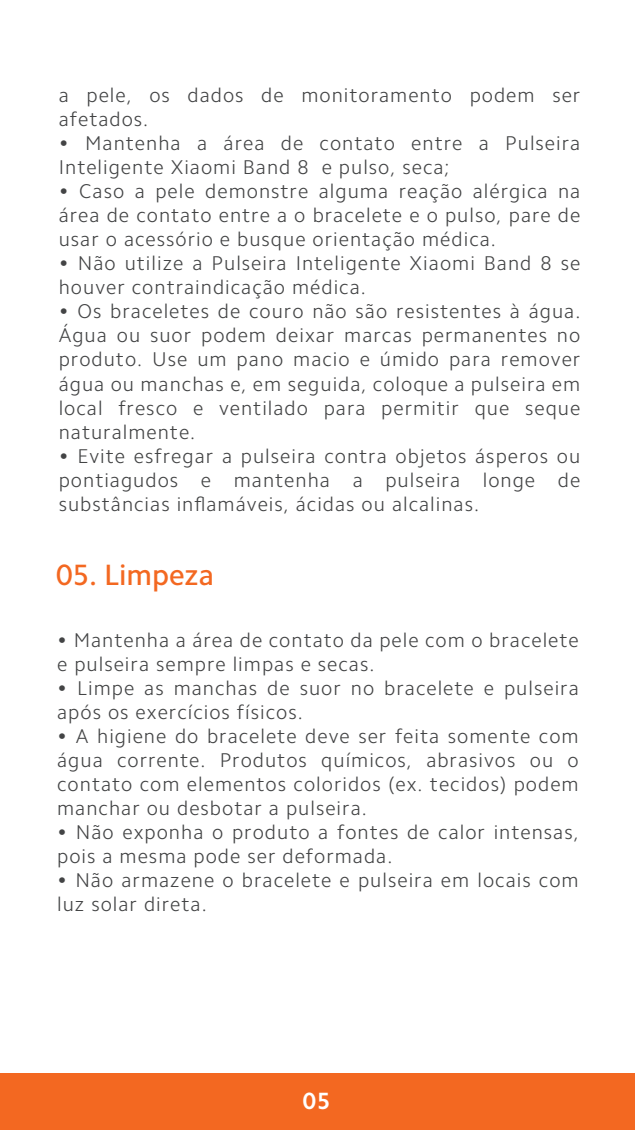
<style>
.page{position:relative;width:635px;height:1130px;background:#fff}
.page>*{position:absolute;margin:0;border:0;box-sizing:border-box;transform-origin:0 0}
.t1{font:500 29.6px "Camphor Pro";color:#f36821}
.t2{font:700 23.6px "Camphor Pro";color:#fff}
.t3{font:300 20px/24px "Camphor Pro";letter-spacing:.05em;color:#434445}
</style>
<div class="page">
<div style="left:0;top:1073px;width:635px;height:56px;background:#f36821"></div>
<p class="t3" style="left:59px;top:83px;width:523px">a pele, os dados de monitoramento podem ser afetados.</p>
<p class="t3" style="left:59px;top:131px;width:523px">• Mantenha a área de contato entre a Pulseira<br>Inteligente Xiaomi Band 8 e pulso, seca;</p>
<p class="t3" style="left:59px;top:179px;width:523px;text-align:justify">• Caso a pele demonstre alguma reação alérgica na área de contato entre a o bracelete e o pulso, pare de usar o acessório e busque orientação médica.</p>
<p class="t3" style="left:59px;top:251px;width:523px">• Não utilize a Pulseira Inteligente Xiaomi Band 8 se houver contraindicação médica.</p>
<p class="t3" style="left:59px;top:299px;width:523px;text-align:justify">• Os braceletes de couro não são resistentes à água.<br>Água ou suor podem deixar marcas permanentes no produto. Use um pano macio e úmido para remover água ou manchas e, em seguida, coloque a pulseira em local fresco e ventilado para permitir que seque naturalmente.</p>
<p class="t3" style="left:59px;top:443px;width:523px;text-align:justify">• Evite esfregar a pulseira contra objetos ásperos ou pontiagudos e mantenha a pulseira longe de substâncias inflamáveis, ácidas ou alcalinas.</p>
<h1 class="t1" style="left:56px;top:557px;width:159px">05. Limpeza</h1>
<p class="t3" style="left:57px;top:627px;width:523px">• Mantenha a área de contato da pele com o bracelete e pulseira sempre limpas e secas.</p>
<p class="t3" style="left:57px;top:675px;width:523px">• Limpe as manchas de suor no bracelete e pulseira após os exercícios físicos.</p>
<p class="t3" style="left:57px;top:723px;width:523px;text-align:justify">• A higiene do bracelete deve ser feita somente com água corrente. Produtos químicos, abrasivos ou o contato com elementos coloridos (ex. tecidos) podem manchar ou desbotar a pulseira.</p>
<p class="t3" style="left:57px;top:819px;width:523px">• Não exponha o produto a fontes de calor intensas, pois a mesma pode ser deformada.</p>
<p class="t3" style="left:57px;top:867px;width:523px">• Não armazene o bracelete e pulseira em locais com luz solar direta.</p>
<p class="t2" style="left:303px;top:1087px;width:29px">05</p>
</div>
